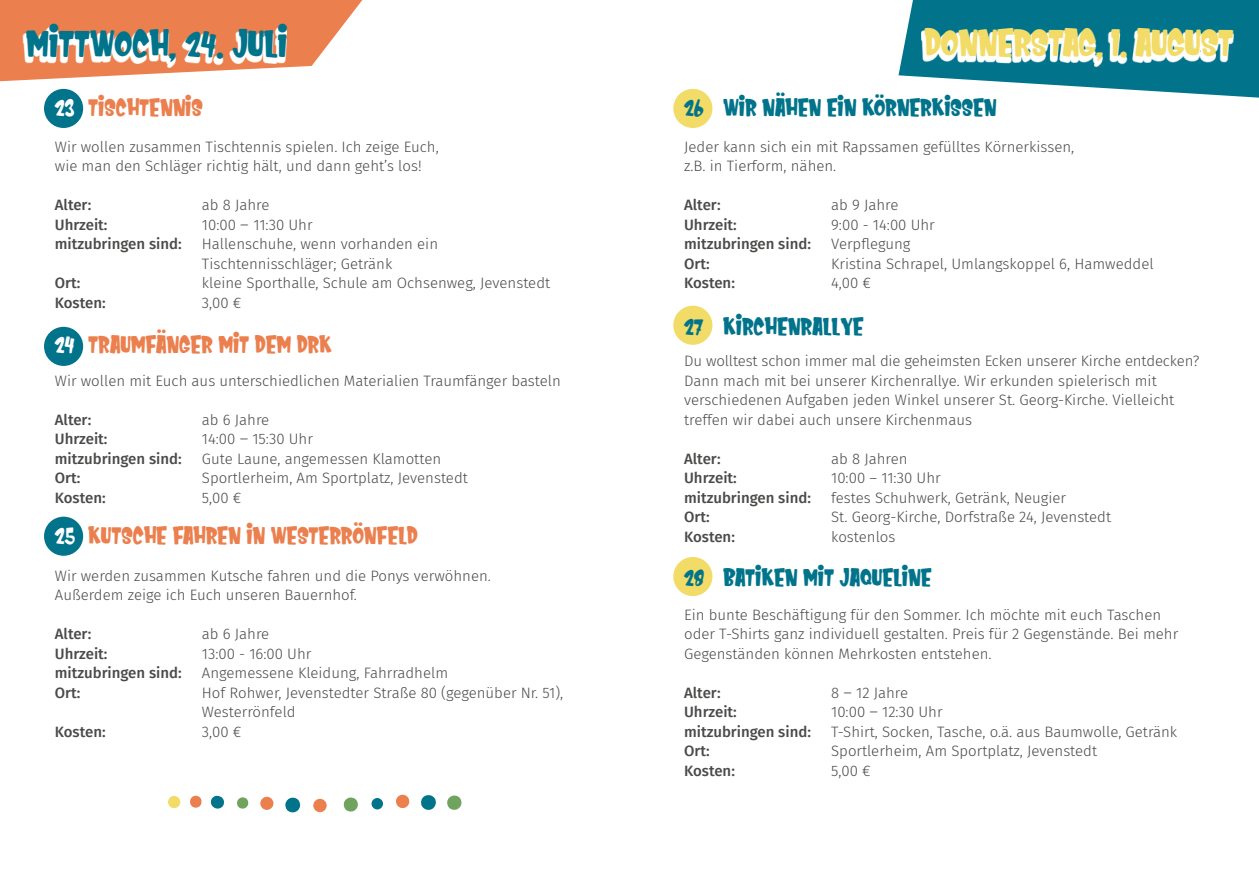
<style>
.page{position:relative;width:1259px;height:893px;background:#fff}
.page>*{position:absolute;margin:0;border:0;box-sizing:border-box;transform-origin:0 0}
.t1{font:37.5px "Kids Zone";letter-spacing:-.01em;color:#f2db67}
.t2{font:37.5px "Kids Zone";color:#01748b}
.t3{font:24px "Kids Zone";color:#eb7f4e}
.t4{font:24px "Kids Zone";color:#01748b}
.t5{font:300 15px/19.5px "Fira Sans";color:#4a4a49}
.t6{font:500 15px "Fira Sans";color:#4a4a49}
.s1{color:#fff}
.s2{font-size:16.5px}
</style>
<div class="page">
<div style="left:44px;top:89px;width:39px;height:39px;background:#01748b;border-radius:50%"></div>
<svg style="left:0;top:0;width:362px;height:81px"></svg>
<svg style="left:23px;top:26px;width:264px;height:42px"></svg>
<div style="left:44px;top:327px;width:39px;height:39px;background:#01748b;border-radius:50%"></div>
<div style="left:44px;top:517px;width:39px;height:39px;background:#01748b;border-radius:50%"></div>
<div style="left:673px;top:89px;width:39px;height:39px;background:#f2db67;border-radius:50%"></div>
<svg style="left:898px;top:0;width:361px;height:98px"></svg>
<svg style="left:921px;top:30px;width:312px;height:37px"></svg>
<div style="left:673px;top:306px;width:39px;height:39px;background:#f2db67;border-radius:50%"></div>
<div style="left:673px;top:557px;width:39px;height:39px;background:#f2db67;border-radius:50%"></div>
<div style="left:168px;top:796px;width:12px;height:12px;background:#f2db67;border-radius:50%"></div>
<svg style="left:190px;top:796px;width:12px;height:12px"></svg>
<svg style="left:210px;top:795px;width:14px;height:14px"></svg>
<svg style="left:237px;top:797px;width:12px;height:12px"></svg>
<div style="left:260px;top:797px;width:13px;height:13px;background:#ec7f4e;border-radius:50%"></div>
<svg style="left:285px;top:797px;width:16px;height:16px"></svg>
<div style="left:313px;top:799px;width:14px;height:13px;background:#ec7f4e;border-radius:50%"></div>
<svg style="left:343px;top:797px;width:15px;height:15px"></svg>
<div style="left:371px;top:798px;width:12px;height:11px;background:#01748b;border-radius:50%"></div>
<svg style="left:396px;top:794px;width:14px;height:15px"></svg>
<svg style="left:421px;top:795px;width:15px;height:15px"></svg>
<svg style="left:447px;top:795px;width:15px;height:15px"></svg>
<h1 class="t2" style="left:27px;top:19px;width:263px">MITTWOCH, 24. JULI</h1>
<h2 class="t3" style="left:55px;top:92px;width:150px"><span class="s1">23</span> TISCHTENNIS</h2>
<p class="t5" style="left:55px;top:136px;width:385px">Wir wollen zusammen Tischtennis spielen. Ich zeige Euch, wie man den Schläger richtig hält, und dann geht’s los!</p>
<p class="t6" style="left:55px;top:193px;width:38px">Alter:</p>
<p class="t5" style="left:202px;top:195px;width:69px">ab 8 Jahre</p>
<p class="t6" style="left:55px;top:212px;width:54px">Uhrzeit:</p>
<p class="t5" style="left:202px;top:214px;width:112px">10:00 <span class="s2">–</span> 11:30 Uhr</p>
<p class="t6" style="left:55px;top:232px;width:128px">mitzubringen sind:</p>
<p class="t5" style="left:202px;top:234px;width:238px">Hallenschuhe, wenn vorhanden ein<br>Tischtennisschläger; Getränk</p>
<p class="t6" style="left:55px;top:271px;width:27px">Ort:</p>
<p class="t5" style="left:202px;top:273px;width:350px">kleine Sporthalle, Schule am Ochsenweg, Jevenstedt</p>
<p class="t6" style="left:55px;top:290px;width:52px">Kosten:</p>
<p class="t5" style="left:202px;top:292px;width:41px">3,00 €</p>
<h2 class="t3" style="left:55px;top:329px;width:279px"><span class="s1">24</span> TRAUMFÄNGER MIT DEM DRK</h2>
<p class="t5" style="left:55px;top:370px;width:507px">Wir wollen mit Euch aus unterschiedlichen Materialien Traumfänger basteln</p>
<p class="t6" style="left:55px;top:407px;width:38px">Alter:</p>
<p class="t5" style="left:202px;top:409px;width:69px">ab 6 Jahre</p>
<p class="t6" style="left:55px;top:427px;width:54px">Uhrzeit:</p>
<p class="t5" style="left:202px;top:429px;width:113px">14:00 <span class="s2">–</span> 15:30 Uhr</p>
<p class="t6" style="left:55px;top:446px;width:128px">mitzubringen sind:</p>
<p class="t5" style="left:202px;top:448px;width:241px">Gute Laune, angemessen Klamotten</p>
<p class="t6" style="left:55px;top:466px;width:27px">Ort:</p>
<p class="t5" style="left:202px;top:468px;width:267px">Sportlerheim, Am Sportplatz, Jevenstedt</p>
<p class="t6" style="left:55px;top:485px;width:52px">Kosten:</p>
<p class="t5" style="left:202px;top:487px;width:41px">5,00 €</p>
<h2 class="t3" style="left:55px;top:520px;width:365px"><span class="s1">25</span> KUTSCHE FAHREN IN WESTERRÖNFELD</h2>
<p class="t5" style="left:55px;top:565px;width:437px">Wir werden zusammen Kutsche fahren und die Ponys verwöhnen.<br>Außerdem zeige ich Euch unseren Bauernhof.</p>
<p class="t6" style="left:55px;top:622px;width:38px">Alter:</p>
<p class="t5" style="left:202px;top:624px;width:69px">ab 6 Jahre</p>
<p class="t6" style="left:55px;top:641px;width:54px">Uhrzeit:</p>
<p class="t5" style="left:202px;top:643px;width:111px">13:00 - 16:00 Uhr</p>
<p class="t6" style="left:55px;top:661px;width:128px">mitzubringen sind:</p>
<p class="t5" style="left:202px;top:663px;width:248px">Angemessene Kleidung, Fahrradhelm</p>
<p class="t6" style="left:55px;top:680px;width:27px">Ort:</p>
<p class="t5" style="left:202px;top:682px;width:363px">Hof Rohwer, Jevenstedter Straße 80 (gegenüber Nr. 51),<br>Westerrönfeld</p>
<p class="t6" style="left:55px;top:719px;width:52px">Kosten:</p>
<p class="t5" style="left:202px;top:721px;width:41px">3,00 €</p>
<h1 class="t1" style="left:924px;top:18px;width:311px">DONNERSTAG, 1. AUGUST</h1>
<h2 class="t4" style="left:684px;top:92px;width:314px">26 WIR NÄHEN EIN KÖRNERKISSEN</h2>
<p class="t5" style="left:684px;top:136px;width:391px">Jeder kann sich ein mit Rapssamen gefülltes Körnerkissen, z.B. in Tierform, nähen.</p>
<p class="t6" style="left:684px;top:193px;width:38px">Alter:</p>
<p class="t5" style="left:831px;top:195px;width:69px">ab 9 Jahre</p>
<p class="t6" style="left:684px;top:212px;width:54px">Uhrzeit:</p>
<p class="t5" style="left:831px;top:214px;width:105px">9:00 - 14:00 Uhr</p>
<p class="t6" style="left:684px;top:232px;width:128px">mitzubringen sind:</p>
<p class="t5" style="left:831px;top:234px;width:81px">Verpflegung</p>
<p class="t6" style="left:684px;top:251px;width:27px">Ort:</p>
<p class="t5" style="left:831px;top:253px;width:324px">Kristina Schrapel, Umlangskoppel 6, Hamweddel</p>
<p class="t6" style="left:684px;top:271px;width:52px">Kosten:</p>
<p class="t5" style="left:831px;top:273px;width:41px">4,00 €</p>
<h2 class="t4" style="left:684px;top:311px;width:181px">27 KIRCHENRALLYE</h2>
<p class="t5" style="left:684px;top:351px;width:517px">Du wolltest schon immer mal die geheimsten Ecken unserer Kirche entdecken?<br>Dann mach mit bei unserer Kirchenrallye. Wir erkunden spielerisch mit verschiedenen Aufgaben jeden Winkel unserer St. Georg-Kirche. Vielleicht treffen wir dabei auch unsere Kirchenmaus</p>
<p class="t6" style="left:684px;top:446px;width:38px">Alter:</p>
<p class="t5" style="left:831px;top:448px;width:78px">ab 8 Jahren</p>
<p class="t6" style="left:684px;top:466px;width:54px">Uhrzeit:</p>
<p class="t5" style="left:831px;top:468px;width:111px">10:00 – 11:30 Uhr</p>
<p class="t6" style="left:684px;top:485px;width:128px">mitzubringen sind:</p>
<p class="t5" style="left:831px;top:487px;width:236px">festes Schuhwerk, Getränk, Neugier</p>
<p class="t6" style="left:684px;top:505px;width:27px">Ort:</p>
<p class="t5" style="left:831px;top:507px;width:281px">St. Georg-Kirche, Dorfstraße 24, Jevenstedt</p>
<p class="t6" style="left:684px;top:524px;width:52px">Kosten:</p>
<p class="t5" style="left:831px;top:526px;width:66px">kostenlos</p>
<h2 class="t4" style="left:684px;top:561px;width:249px">28 BATIKEN MIT JAQUELINE</h2>
<p class="t5" style="left:684px;top:604px;width:495px">Ein bunte Beschäftigung für den Sommer. Ich möchte mit euch Taschen oder T-Shirts ganz individuell gestalten. Preis für 2 Gegenstände. Bei mehr<br>Gegenständen können Mehrkosten entstehen.</p>
<p class="t6" style="left:684px;top:680px;width:38px">Alter:</p>
<p class="t5" style="left:831px;top:682px;width:78px">8 <span class="s2">–</span> 12 Jahre</p>
<p class="t6" style="left:684px;top:700px;width:54px">Uhrzeit:</p>
<p class="t5" style="left:831px;top:702px;width:113px">10:00 <span class="s2">–</span> 12:30 Uhr</p>
<p class="t6" style="left:684px;top:719px;width:128px">mitzubringen sind:</p>
<p class="t5" style="left:831px;top:721px;width:347px">T-Shirt, Socken, Tasche, o.ä. aus Baumwolle, Getränk</p>
<p class="t6" style="left:684px;top:739px;width:27px">Ort:</p>
<p class="t5" style="left:831px;top:741px;width:267px">Sportlerheim, Am Sportplatz, Jevenstedt</p>
<p class="t6" style="left:684px;top:758px;width:52px">Kosten:</p>
<p class="t5" style="left:831px;top:760px;width:41px">5,00 €</p>
</div>
